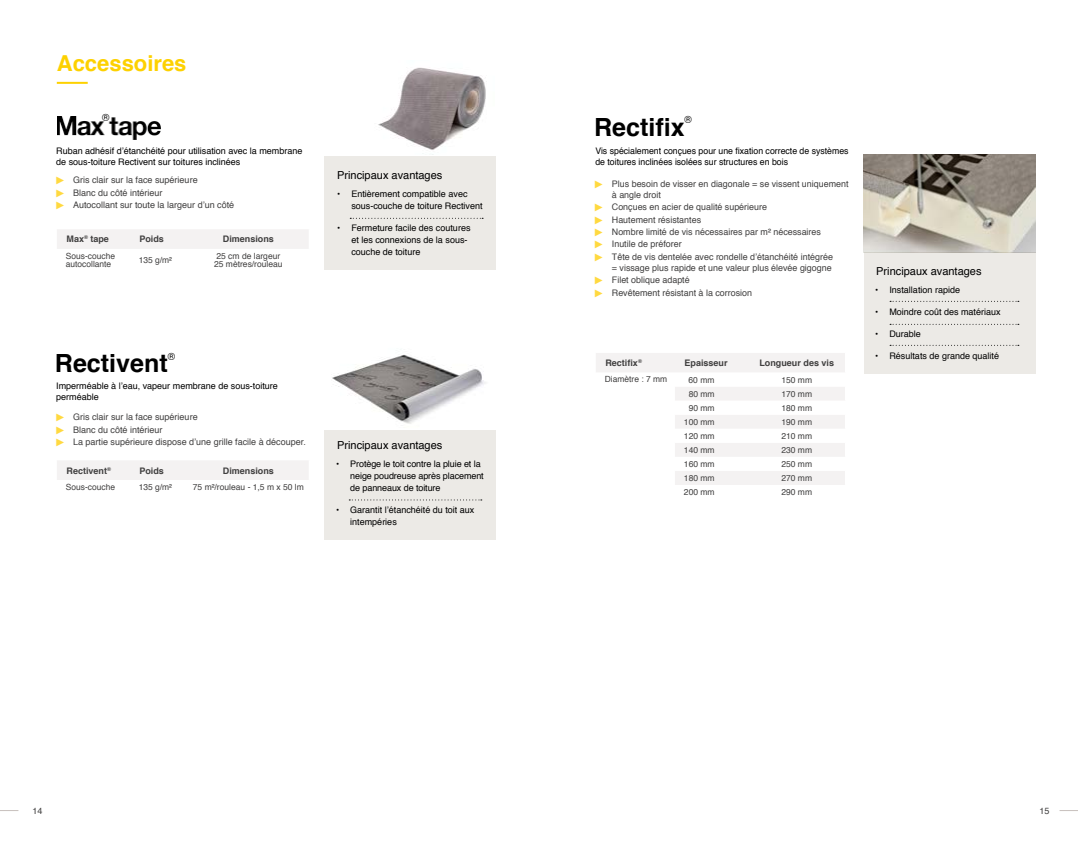
<style>
.page{position:relative;width:1078px;height:842px;background:#fff}
.page>*{position:absolute;margin:0;border:0;box-sizing:border-box;transform-origin:0 0}
.t1{font:700 26px "Helvetica";color:#ffd940}
.t2{font:700 25px "Helvetica";color:#000}
.t3{font:700 22px "Helvetica";color:#fdd100}
.t4{font:11px "Helvetica";color:#000}
.t5{font:9.9px "Helvetica";color:#000}
.t6{font:9px/12px "Helvetica";color:#000}
.t7{font:9px/11px "Helvetica";color:#403f3f}
.t8{font:700 9px "Helvetica";color:#403f3f}
.t9{font:8.5px/8px "Helvetica";color:#403f3f}
</style>
<div class="page">
<svg style="left:1059px;top:810px;width:18px;height:1px"></svg>
<svg style="left:0;top:810px;width:18px;height:1px"></svg>
<div style="left:324px;top:156px;width:172px;height:113px;background:#eceae6"></div>
<div style="left:324px;top:430px;width:172px;height:110px;background:#eceae6"></div>
<div style="left:57px;top:230px;width:251px;height:19px;background:#f4f2f2"></div>
<div style="left:57px;top:461px;width:251px;height:19px;background:#f4f2f2"></div>
<img style="left:57px;top:116px;width:103px;height:24px">
<svg style="left:350px;top:218px;width:133px;height:1px"></svg>
<svg style="left:349px;top:499px;width:132px;height:1px"></svg>
<div style="left:863px;top:252px;width:172px;height:122px;background:#eceae6"></div>
<img style="left:863px;top:154px;width:172px;height:98px">
<svg style="left:596px;top:353px;width:249px;height:132px"></svg>
<svg style="left:889px;top:324px;width:129px;height:1px"></svg>
<svg style="left:889px;top:345px;width:129px;height:1px"></svg>
<svg style="left:889px;top:301px;width:129px;height:1px"></svg>
<hr style="left:57px;top:82px;width:31px;height:2px;background:#fdd100">
<img style="left:378px;top:67px;width:109px;height:88px">
<img style="left:332px;top:355px;width:154px;height:69px">
<h3 class="t3" style="left:57px;top:46px;width:131px">Accessoires</h3>
<p class="t5" style="left:102px;top:110px;width:9px">®</p>
<p class="t5" style="left:684px;top:112px;width:9px">®</p>
<h2 class="t2" style="left:594px;top:107px;width:92px">Rectifix</h2>
<p class="t6" style="left:56px;top:145px;width:248px;line-height:11px">Ruban adhésif d’étanchéité pour utilisation avec la membrane de sous-toiture Rectivent sur toitures inclinées</p>
<h1 class="t1" style="left:50px;top:160px;width:19px">‣</h1>
<p class="t7" style="left:73px;top:175px;width:126px">Gris clair sur la face supérieure</p>
<h1 class="t1" style="left:50px;top:172px;width:19px">‣</h1>
<p class="t7" style="left:73px;top:187px;width:91px">Blanc du côté intérieur</p>
<h1 class="t1" style="left:50px;top:185px;width:19px">‣</h1>
<p class="t7" style="left:73px;top:200px;width:163px">Autocollant sur toute la largeur d’un côté</p>
<p class="t8" style="left:66px;top:232px;width:44px">Max<sup>®</sup> tape</p>
<p class="t8" style="left:139px;top:232px;width:26px">Poids</p>
<p class="t8" style="left:223px;top:232px;width:53px">Dimensions</p>
<p class="t9" style="left:66px;top:252px;width:51px">Sous-couche autocollante</p>
<p class="t9" style="left:139px;top:256px;width:35px">135 g/m²</p>
<p class="t9" style="left:214px;top:252px;width:70px">25 cm de largeur<br>25 mètres/rouleau</p>
<p class="t4" style="left:337px;top:166px;width:107px">Principaux avantages</p>
<p class="t6" style="left:351px;top:189px;width:133px;text-indent:-14px">• Entièrement compatible avec sous-couche de toiture Rectivent</p>
<p class="t6" style="left:351px;top:222px;width:121px;text-indent:-14px">• Fermeture facile des coutures et les connexions de la sous&shy;couche de toiture</p>
<h2 class="t2" style="left:55px;top:343px;width:114px">Rectivent</h2>
<p class="t5" style="left:168px;top:349px;width:9px">®</p>
<p class="t6" style="left:56px;top:381px;width:223px;line-height:11px">Imperméable à l’eau, vapeur membrane de sous-toiture perméable</p>
<h1 class="t1" style="left:50px;top:397px;width:19px">‣</h1>
<p class="t7" style="left:73px;top:412px;width:126px">Gris clair sur la face supérieure</p>
<h1 class="t1" style="left:50px;top:410px;width:19px">‣</h1>
<p class="t7" style="left:73px;top:424px;width:91px">Blanc du côté intérieur</p>
<h1 class="t1" style="left:50px;top:422px;width:19px">‣</h1>
<p class="t7" style="left:73px;top:437px;width:234px">La partie supérieure dispose d’une grille facile à découper.</p>
<p class="t8" style="left:66px;top:463px;width:46px">Rectivent<sup>®</sup></p>
<p class="t8" style="left:139px;top:463px;width:26px">Poids</p>
<p class="t8" style="left:223px;top:463px;width:53px">Dimensions</p>
<p class="t9" style="left:66px;top:484px;width:51px">Sous-couche</p>
<p class="t9" style="left:139px;top:484px;width:35px">135 g/m²</p>
<p class="t9" style="left:193px;top:484px;width:113px">75 m²/rouleau - 1,5 m x 50 lm</p>
<p class="t4" style="left:337px;top:437px;width:107px">Principaux avantages</p>
<p class="t6" style="left:350px;top:458px;width:135px;text-indent:-14px">• Protège le toit contre la pluie et la neige poudreuse après placement de panneaux de toiture</p>
<p class="t6" style="left:350px;top:504px;width:126px;text-indent:-14px">• Garantit l’étanchéité du toit aux intempéries</p>
<p class="t6" style="left:595px;top:145px;width:255px;line-height:11px">Vis spécialement conçues pour une fixation correcte de systèmes de toitures inclinées isolées sur structures en bois</p>
<h1 class="t1" style="left:589px;top:164px;width:19px">‣</h1>
<p class="t7" style="left:611px;top:178px;width:238px">Plus besoin de visser en diagonale = se vissent uniquement à angle droit</p>
<h1 class="t1" style="left:589px;top:187px;width:19px">‣</h1>
<p class="t7" style="left:611px;top:202px;width:157px">Conçues en acier de qualité supérieure</p>
<h1 class="t1" style="left:589px;top:199px;width:19px">‣</h1>
<p class="t7" style="left:611px;top:214px;width:91px">Hautement résistantes</p>
<h1 class="t1" style="left:589px;top:212px;width:19px">‣</h1>
<p class="t7" style="left:611px;top:227px;width:210px">Nombre limité de vis nécessaires par m² nécessaires</p>
<h1 class="t1" style="left:589px;top:224px;width:19px">‣</h1>
<p class="t7" style="left:611px;top:239px;width:71px">Inutile de préforer</p>
<h1 class="t1" style="left:589px;top:237px;width:19px">‣</h1>
<p class="t7" style="left:611px;top:251px;width:222px">Tête de vis dentelée avec rondelle d’étanchéité intégrée = vissage plus rapide et une valeur plus élevée gigogne</p>
<h1 class="t1" style="left:589px;top:260px;width:19px">‣</h1>
<p class="t7" style="left:611px;top:275px;width:79px">Filet oblique adapté</p>
<h1 class="t1" style="left:589px;top:272px;width:19px">‣</h1>
<p class="t7" style="left:611px;top:287px;width:142px">Revêtement résistant à la corrosion</p>
<p class="t8" style="left:605px;top:356px;width:38px">Rectifix<sup>®</sup></p>
<p class="t8" style="left:684px;top:356px;width:45px">Epaisseur</p>
<p class="t8" style="left:759px;top:356px;width:76px">Longueur des vis</p>
<p class="t9" style="left:604px;top:376px;width:64px">Diamètre : 7 mm</p>
<p class="t9" style="left:688px;top:376px;width:27px">60 mm</p>
<p class="t9" style="left:781px;top:376px;width:32px">150 mm</p>
<p class="t9" style="left:688px;top:390px;width:27px">80 mm</p>
<p class="t9" style="left:781px;top:390px;width:32px">170 mm</p>
<p class="t9" style="left:688px;top:404px;width:27px">90 mm</p>
<p class="t9" style="left:781px;top:404px;width:32px">180 mm</p>
<p class="t9" style="left:683px;top:418px;width:32px">100 mm</p>
<p class="t9" style="left:781px;top:418px;width:32px">190 mm</p>
<p class="t9" style="left:683px;top:432px;width:32px">120 mm</p>
<p class="t9" style="left:781px;top:432px;width:32px">210 mm</p>
<p class="t9" style="left:683px;top:446px;width:32px">140 mm</p>
<p class="t9" style="left:781px;top:446px;width:32px">230 mm</p>
<p class="t9" style="left:683px;top:460px;width:32px">160 mm</p>
<p class="t9" style="left:781px;top:460px;width:32px">250 mm</p>
<p class="t9" style="left:683px;top:474px;width:32px">180 mm</p>
<p class="t9" style="left:781px;top:474px;width:32px">270 mm</p>
<p class="t9" style="left:683px;top:488px;width:32px">200 mm</p>
<p class="t9" style="left:781px;top:488px;width:32px">290 mm</p>
<p class="t4" style="left:876px;top:262px;width:107px">Principaux avantages</p>
<p class="t6" style="left:875px;top:285px;width:86px">• Installation rapide</p>
<p class="t6" style="left:875px;top:306px;width:127px">• Moindre coût des matériaux</p>
<p class="t6" style="left:875px;top:328px;width:47px">• Durable</p>
<p class="t6" style="left:875px;top:350px;width:125px">• Résultats de grande qualité</p>
<p class="t7" style="left:33px;top:805px;width:12px">14</p>
<p class="t7" style="left:1039px;top:805px;width:12px">15</p>
</div>
